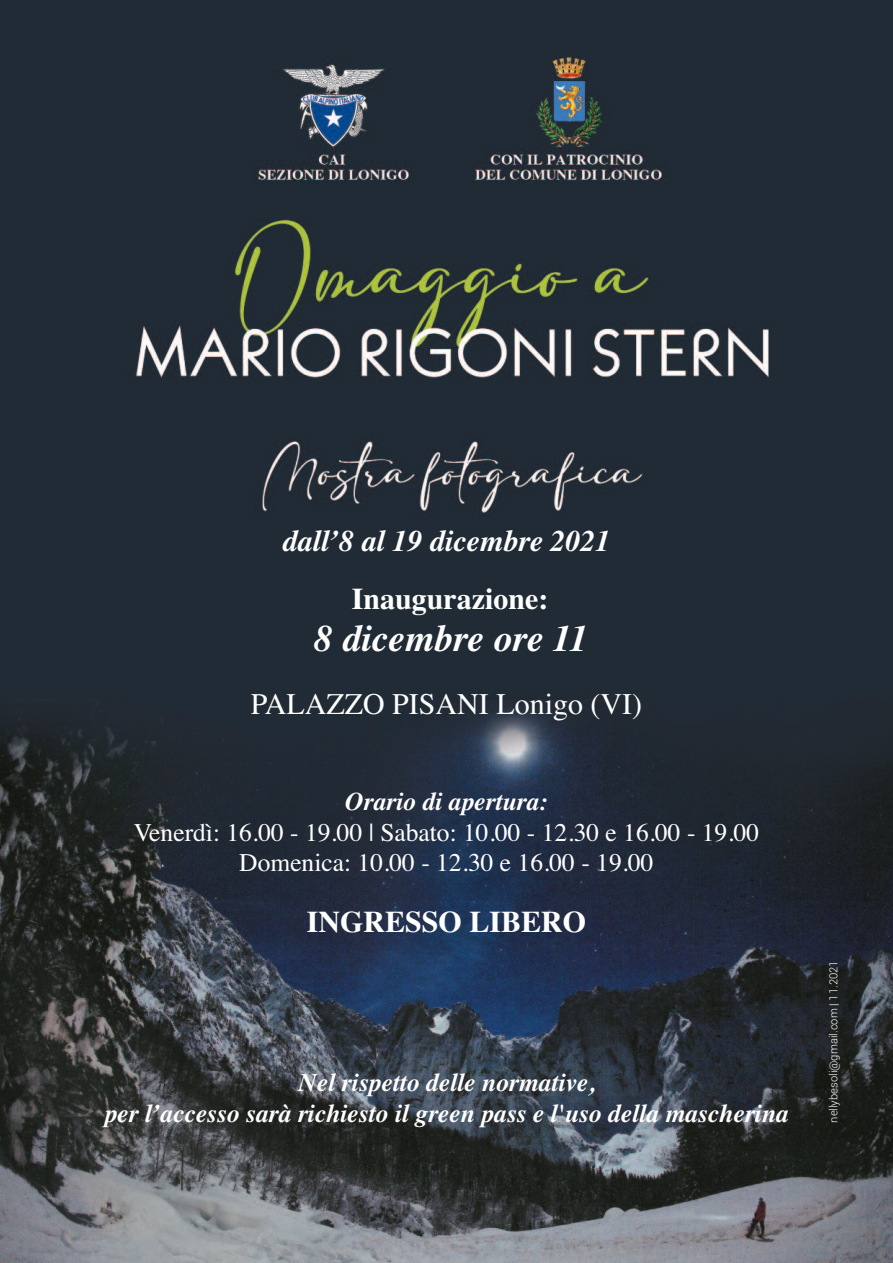
<style>
.page{position:relative;width:893px;height:1263px;background:#fff}
.page>*{position:absolute;margin:0;border:0;box-sizing:border-box;transform-origin:0 0}
.t1{font:italic 700 37.5px "Times";color:#fff}
.t2{font:700 30px "Times";color:#fff}
.t3{font:30px "Times";color:#fff}
.t4{font:italic 700 30px "Times";color:#fff}
.t5{font:italic 700 25.5px/30.6px "Times";color:#fff;text-align:center}
.t6{font:25.5px/30.6px "Times";color:#fff;text-align:center}
.t7{font:300 11.25px "Roboto";color:#fff}
</style>
<div class="page">
<img style="left:0;top:0;width:893px;height:1263px">
<p class="t4" style="left:282px;top:523px;width:330px">dall’8 al 19 dicembre 2021</p>
<p class="t2" style="left:352px;top:581px;width:198px">Inaugurazione:</p>
<h1 class="t1" style="left:314px;top:616px;width:275px">8 dicembre ore 11</h1>
<p class="t3" style="left:251px;top:686px;width:393px">PALAZZO PISANI Lonigo (VI)</p>
<p class="t5" style="left:345px;top:786px;width:204px">Orario di apertura:</p>
<p class="t6" style="left:134px;top:816px;width:627px">Venerdì: 16.00 - 19.00 | Sabato: 10.00 - 12.30 e 16.00 - 19.00<br>Domenica: 10.00 - 12.30 e 16.00 - 19.00</p>
<p class="t2" style="left:307px;top:904px;width:281px">INGRESSO LIBERO</p>
<p class="t5" style="left:104px;top:1067px;width:686px">Nel rispetto delle normative,<br>per l’accesso sarà richiesto il green pass e l'uso della mascherina</p>
<p class="t7" style="left:827px;top:1123px;width:164px;rotate:-90deg">nellybesoli@gmail.com | 11.2021</p>
</div>
